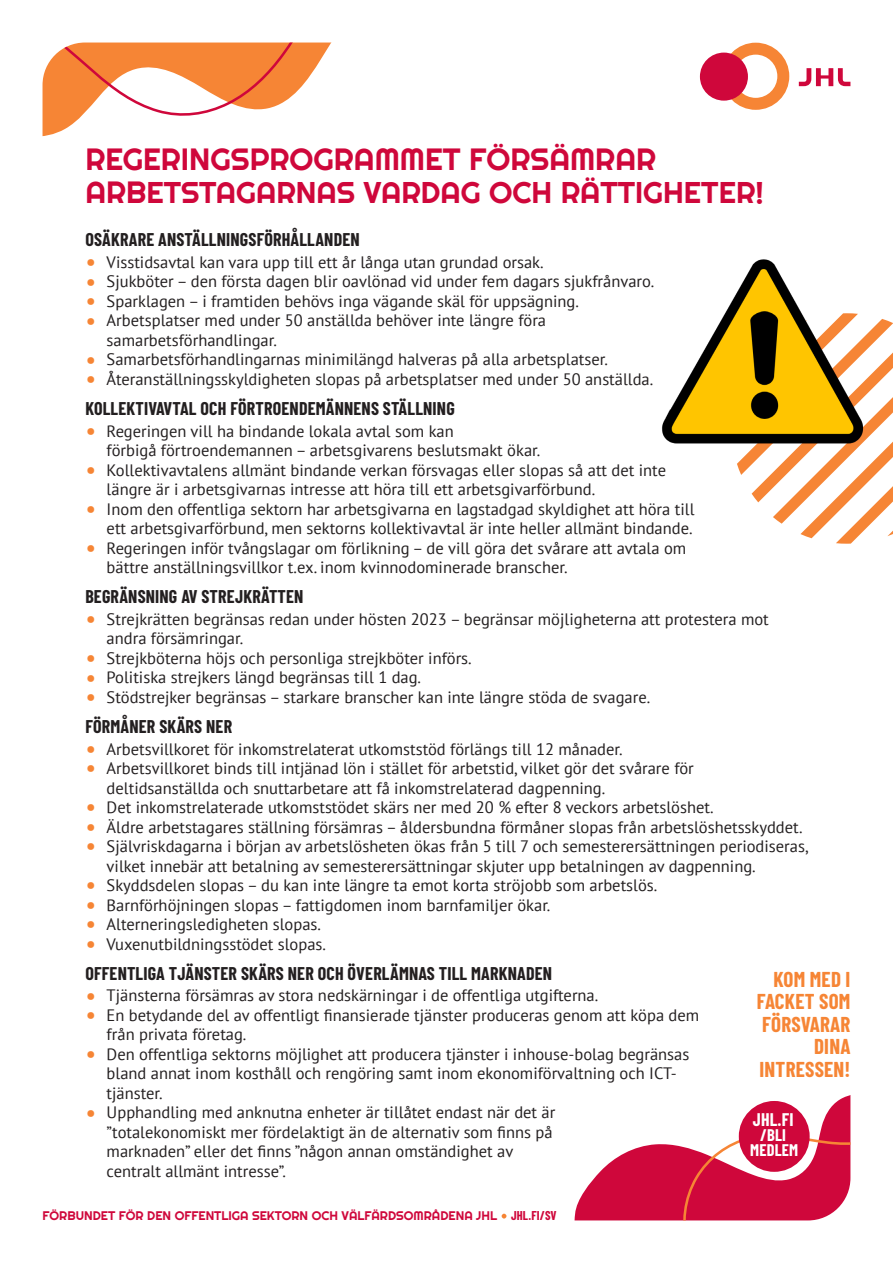
<style>
.page{position:relative;width:893px;height:1263px;background:#fff}
.page>*{position:absolute;margin:0;border:0;box-sizing:border-box;transform-origin:0 0}
.Otsikko_1{font:30.75px "Righteous";color:#cf073b}
.Otsikko_1-2{font:30px "Righteous";color:#cf073b}
.Otsikko_2_A{font:700 21px "Barlow Condensed";letter-spacing:.01em;color:#f68535}
.Otsikko_2_A_RUOTSI{font:700 18px "Barlow Condensed";letter-spacing:.01em;color:#231f20}
.t1{font:700 17.85px "Barlow Condensed";color:#fff}
.t2{font:16.5px/19.5px "PT Sans";color:#231f20}
.t3{font:700 16.5px/15px "Barlow Condensed";letter-spacing:.01em;color:#fff;text-align:center}
.t4{font:12.45px "Righteous";color:#cf073b}
.s1{font-size:30.75px}
.s2{font-size:24px;color:#f68535}
.s3{font-family:"Barlow Condensed";font-weight:700}
</style>
<div class="page">
<svg style="left:799px;top:68px;width:51px;height:18px"></svg>
<svg style="left:722px;top:43px;width:67px;height:67px"></svg>
<div style="left:700px;top:53px;width:48px;height:48px;background:#cf073b;border-radius:50%"></div>
<svg style="left:574px;top:1095px;width:276px;height:125px"></svg>
<svg style="left:43px;top:43px;width:288px;height:93px"></svg>
<svg style="left:502px;top:1214px;width:4px;height:4px"></svg>
<div style="left:739px;top:1101px;width:71px;height:71px;background:#cf073b;border-radius:50%"></div>
<svg style="left:737px;top:319px;width:156px;height:225px"></svg>
<img style="left:662px;top:259px;width:208px;height:200px">
<p class="Otsikko_1" style="left:85px;top:140px;width:572px">REGERINGSPROGRAMMET FÖRSÄMRAR</p>
<p class="Otsikko_1-2" style="left:85px;top:174px;width:680px"><span class="s1">ARB</span>ETSTAGARNAS VARDAG OCH RÄTTIGHETER!</p>
<p class="Otsikko_2_A_RUOTSI" style="left:85px;top:227px;width:276px">OSÄKRARE ANSTÄLLNINGSFÖRHÅLLANDEN</p>
<p class="t2" style="left:85px;top:252px;width:460px"><span class="s2">•</span> Visstidsavtal kan vara upp till ett år långa utan grundad orsak.</p>
<p class="t2" style="left:85px;top:271px;width:570px"><span class="s2">•</span> Sjukböter – den första dagen blir oavlönad vid under fem dagars sjukfrånvaro.</p>
<p class="t2" style="left:85px;top:291px;width:495px"><span class="s2">•</span> Sparklagen – i framtiden behövs inga vägande skäl för uppsägning.</p>
<p class="t2" style="left:107px;top:310px;width:441px;text-indent:-21px"><span class="s2">•</span> Arbetsplatser med under 50 anställda behöver inte längre föra samarbetsförhandlingar.</p>
<p class="t2" style="left:85px;top:349px;width:524px"><span class="s2">•</span> Samarbetsförhandlingarnas minimilängd halveras på alla arbetsplatser.</p>
<p class="t2" style="left:85px;top:369px;width:569px"><span class="s2">•</span> Återanställningsskyldigheten slopas på arbetsplatser med under 50 anställda.</p>
<p class="Otsikko_2_A_RUOTSI" style="left:85px;top:396px;width:371px">KOLLEKTIVAVTAL OCH FÖRTROENDEMÄNNENS STÄLLNING</p>
<p class="t2" style="left:107px;top:421px;width:435px;text-indent:-21px"><span class="s2">•</span> Regeringen vill ha bindande lokala avtal som kan<br>förbigå förtroendemannen – arbetsgivarens beslutsmakt ökar.</p>
<p class="t2" style="left:107px;top:460px;width:561px;text-indent:-21px"><span class="s2">•</span> Kollektivavtalens allmänt bindande verkan försvagas eller slopas så att det inte längre är i arbetsgivarnas intresse att höra till ett arbetsgivarförbund.</p>
<p class="t2" style="left:85px;top:499px;width:611px;text-align:right"><span class="s2">•</span> Inom den offentliga sektorn har arbetsgivarna en lagstadgad skyldighet att höra till ett arbetsgivarförbund, men sektorns kollektivavtal är inte heller allmänt bindande.</p>
<p class="t2" style="left:107px;top:538px;width:581px;text-indent:-21px"><span class="s2">•</span> Regeringen inför tvångslagar om förlikning – de vill göra det svårare att avtala om bättre anställningsvillkor t.ex. inom kvinnodominerade branscher.</p>
<p class="Otsikko_2_A_RUOTSI" style="left:85px;top:584px;width:220px">BEGRÄNSNING AV STREJKRÄTTEN</p>
<p class="t2" style="left:107px;top:609px;width:664px;text-indent:-21px"><span class="s2">•</span> Strejkrätten begränsas redan under hösten 2023 – begränsar möjligheterna att protestera mot andra försämringar.</p>
<p class="t2" style="left:85px;top:648px;width:388px"><span class="s2">•</span> Strejkböterna höjs och personliga strejkböter införs.</p>
<p class="t2" style="left:85px;top:667px;width:337px"><span class="s2">•</span> Politiska strejkers längd begränsas till 1 dag.</p>
<p class="t2" style="left:85px;top:687px;width:566px"><span class="s2">•</span> Stödstrejker begränsas – starkare branscher kan inte längre stöda de svagare.</p>
<p class="Otsikko_2_A_RUOTSI" style="left:85px;top:714px;width:148px">FÖRMÅNER SKÄRS NER</p>
<p class="t2" style="left:85px;top:739px;width:539px"><span class="s2">•</span> Arbetsvillkoret för inkomstrelaterat utkomststöd förlängs till 12 månader.</p>
<p class="t2" style="left:107px;top:758px;width:589px;text-indent:-21px"><span class="s2">•</span> Arbetsvillkoret binds till intjänad lön i stället för arbetstid, vilket gör det svårare för deltidsanställda och snuttarbetare att få inkomstrelaterad dagpenning.</p>
<p class="t2" style="left:85px;top:797px;width:630px"><span class="s2">•</span> Det inkomstrelaterade utkomststödet skärs ner med 20 % efter 8 veckors arbetslöshet.</p>
<p class="t2" style="left:85px;top:817px;width:719px"><span class="s2">•</span> Äldre arbetstagares ställning försämras – åldersbundna förmåner slopas från arbetslöshetsskyddet.</p>
<p class="t2" style="left:107px;top:836px;width:703px;text-indent:-21px"><span class="s2">•</span> Självriskdagarna i början av arbetslösheten ökas från 5 till 7 och semesterersättningen periodiseras, vilket innebär att betalning av semesterersättningar skjuter upp betalningen av dagpenning.</p>
<p class="t2" style="left:85px;top:875px;width:573px"><span class="s2">•</span> Skyddsdelen slopas – du kan inte längre ta emot korta ströjobb som arbetslös.</p>
<p class="t2" style="left:85px;top:895px;width:467px"><span class="s2">•</span> Barnförhöjningen slopas – fattigdomen inom barnfamiljer ökar.</p>
<p class="t2" style="left:85px;top:914px;width:237px"><span class="s2">•</span> Alterneringsledigheten slopas.</p>
<p class="t2" style="left:85px;top:934px;width:242px"><span class="s2">•</span> Vuxenutbildningsstödet slopas.</p>
<p class="Otsikko_2_A_RUOTSI" style="left:85px;top:960px;width:468px">OFFENTLIGA TJÄNSTER SKÄRS NER OCH ÖVERLÄMNAS TILL MARKNADEN</p>
<p class="t2" style="left:85px;top:985px;width:514px"><span class="s2">•</span> Tjänsterna försämras av stora nedskärningar i de offentliga utgifterna.</p>
<p class="t2" style="left:107px;top:1005px;width:594px;text-indent:-21px"><span class="s2">•</span> En betydande del av offentligt finansierade tjänster produceras genom att köpa dem från privata företag.</p>
<p class="t2" style="left:107px;top:1044px;width:584px;text-indent:-21px"><span class="s2">•</span> Den offentliga sektorns möjlighet att producera tjänster i inhouse-bolag begränsas bland annat inom kosthåll och rengöring samt inom ekonomiförvaltning och ICT&shy;tjänster.</p>
<p class="t2" style="left:107px;top:1102px;width:450px;text-indent:-21px"><span class="s2">•</span> Upphandling med anknutna enheter är tillåtet endast när det är ”totalekonomiskt mer fördelaktigt än de alternativ som finns på marknaden” eller det finns ”någon annan omständighet av centralt allmänt intresse”.</p>
<p class="Otsikko_2_A" style="left:773px;top:964px;width:78px">KOM MED I</p>
<p class="Otsikko_2_A" style="left:757px;top:987px;width:95px">FACKET SOM</p>
<p class="Otsikko_2_A" style="left:762px;top:1009px;width:90px">FÖRSVARAR</p>
<p class="Otsikko_2_A" style="left:814px;top:1032px;width:38px">DINA</p>
<p class="Otsikko_2_A" style="left:760px;top:1054px;width:92px">INTRESSEN!</p>
<p class="t1" style="left:753px;top:1107px;width:42px">JHL.FI</p>
<p class="t3" style="left:750px;top:1126px;width:50px">/BLI<br>MEDLEM</p>
<p class="t4" style="left:43px;top:1208px;width:516px">FÖRBUNDET FÖR DEN OFFENTLIGA SEKTORN OCH VÄLFÄRDSOMRÅDENA JHL <span class="s3">JHL.FI/SV</span></p>
</div>
